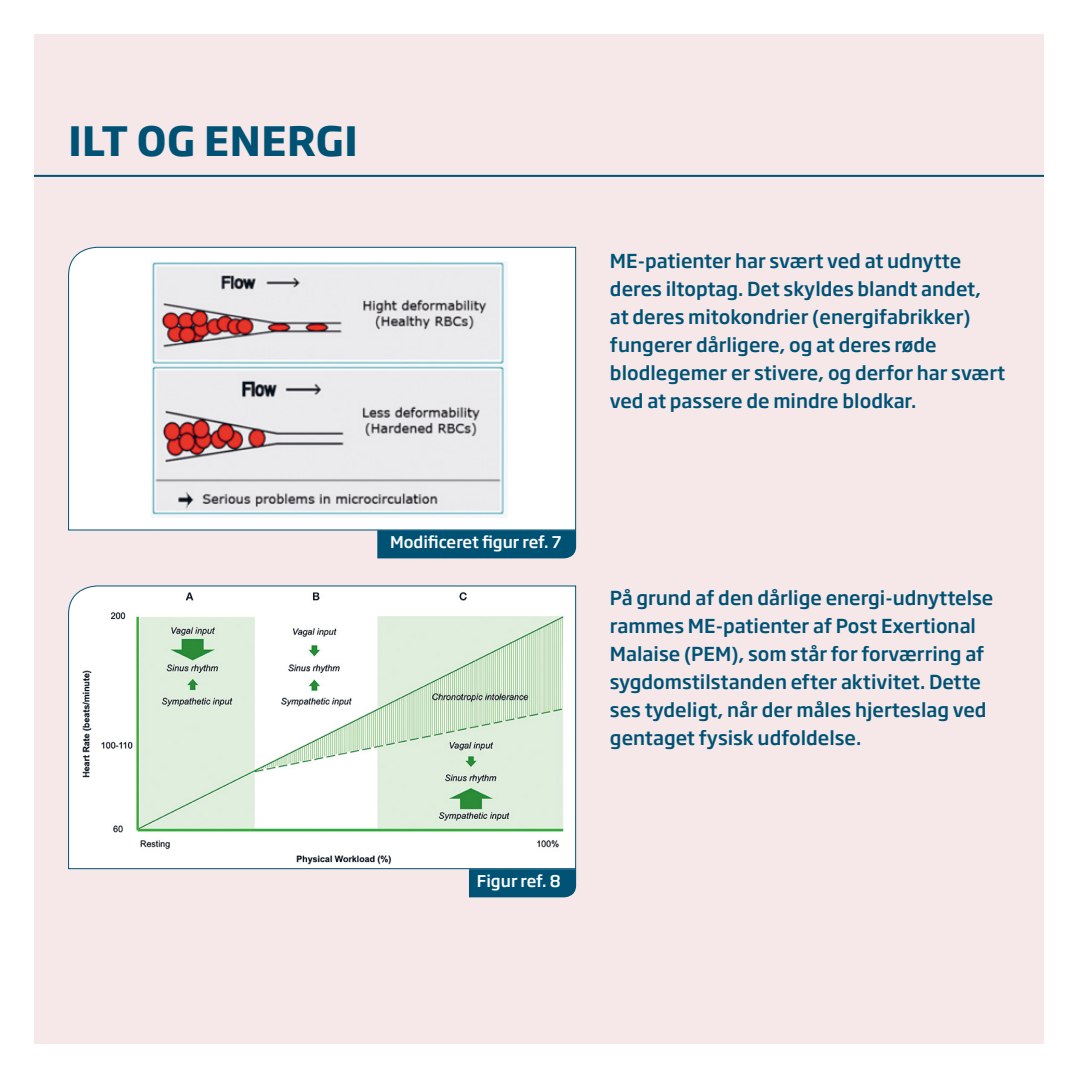
<style>
.page{position:relative;width:1078px;height:1078px;background:#fff}
.page>*{position:absolute;margin:0;border:0;box-sizing:border-box;transform-origin:0 0}
.t1{font:700 40px "Soho Gothic Pro";letter-spacing:.015em;color:#005275}
.t2{font:500 19px/28px "Soho Gothic Pro";color:#005275}
.t3{font:500 16px "Soho Gothic Pro";color:#fff}
</style>
<div class="page">
<div style="left:34px;top:34px;width:1009px;height:1009px;background:#f6e8e8"></div>
<svg style="left:68px;top:246px;width:508px;height:285px"></svg>
<svg style="left:68px;top:585px;width:508px;height:284px;background:#e3ede3"></svg>
<hr style="left:34px;top:175px;width:1009px;height:2px;background:#005275">
<div style="left:377px;top:530px;width:199px;height:28px;background:#005275"></div>
<div style="left:469px;top:869px;width:107px;height:28px;background:#005275"></div>
<h1 class="t1" style="left:68px;top:109px;width:291px">ILT OG ENERGI</h1>
<p class="t3" style="left:390px;top:529px;width:173px">Modificeret figur ref. 7</p>
<p class="t2" style="left:610px;top:246px;width:396px">ME-patienter har svært ved at udnytte deres iltoptag. Det skyldes blandt andet,<br>at deres mitokondrier (energifabrikker) fungerer dårligere, og at deres røde blodlegemer er stivere, og derfor har svært ved at passere de mindre blodkar.</p>
<p class="t2" style="left:610px;top:582px;width:385px">På grund af den dårlige energi-udnyttelse rammes ME-patienter af Post Exertional Malaise (PEM), som står for forværring af sygdomstilstanden efter aktivitet. Dette ses tydeligt, når der måles hjerteslag ved gentaget fysisk udfoldelse.</p>
<p class="t3" style="left:477px;top:868px;width:85px">Figur ref. 8</p>
</div>
